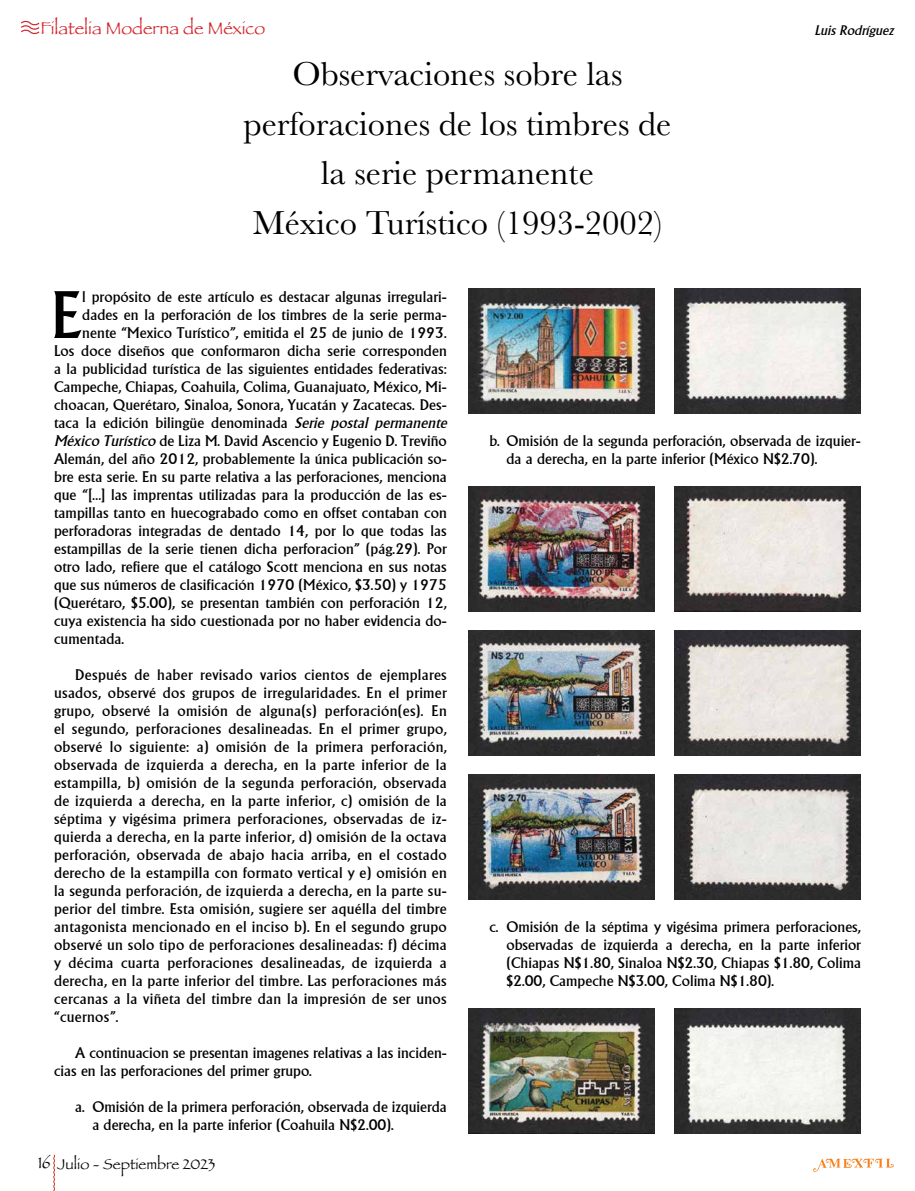
<style>
.page{position:relative;width:915px;height:1191px;background:#fff}
.page>*{position:absolute;margin:0;border:0;box-sizing:border-box;transform-origin:0 0}
.t1{font:64.95px "Alberta";color:#000}
.t2{font:34.5px/49.7px "Baskerville";color:#000;text-align:center}
.t3{font:18px "Papyrus";color:#d2232a}
.t4{font:15px/18px "Alberta";letter-spacing:.005em;color:#000}
.t5{font:15px "Papyrus";color:#000}
.t6{font:italic 13.5px "Alberta";color:#000}
.s1{font-style:italic}
.s2{font-size:16.5px}
</style>
<div class="page">
<svg style="left:53px;top:1154px;width:2px;height:37px"></svg>
<svg style="left:813px;top:1158px;width:80px;height:13px"></svg>
<svg style="left:21px;top:21px;width:19px;height:13px"></svg>
<img style="left:674px;top:288px;width:186px;height:125px">
<img style="left:468px;top:486px;width:186px;height:125px">
<img style="left:674px;top:486px;width:186px;height:125px">
<img style="left:468px;top:630px;width:186px;height:125px">
<img style="left:674px;top:630px;width:186px;height:125px">
<img style="left:468px;top:288px;width:186px;height:125px">
<img style="left:468px;top:774px;width:186px;height:125px">
<img style="left:674px;top:774px;width:186px;height:125px">
<img style="left:468px;top:1008px;width:186px;height:125px">
<img style="left:674px;top:1008px;width:186px;height:125px">
<p class="t3" style="left:40px;top:17px;width:226px">Filatelia Moderna de México</p>
<h2 class="t2" style="left:244px;top:50px;width:429px">Observaciones sobre las perforaciones de los timbres de la serie permanente<br>México Turístico (1993-2002)</h2>
<p class="t6" style="left:814px;top:23px;width:81px">Luis Rodríguez</p>
<h1 class="t1" style="left:51px;top:278px;width:33px">E</h1>
<p class="t4" style="left:82px;top:288px;width:366px">l propósito de este artículo es destacar algunas irregulari-</p>
<p class="t4" style="left:82px;top:306px;width:366px">dades en la perforación de los timbres de la serie perma-</p>
<p class="t4" style="left:82px;top:324px;width:366px">nente “Mexico Turístico”, emitida el 25 de junio de 1993.</p>
<p class="t4" style="left:54px;top:342px;width:394px">Los doce diseños que conformaron dicha serie corresponden</p>
<p class="t4" style="left:54px;top:360px;width:394px">a la publicidad turística de las siguientes entidades federativas:</p>
<p class="t4" style="left:54px;top:378px;width:394px">Campeche, Chiapas, Coahuila, Colima, Guanajuato, México, Mi-</p>
<p class="t4" style="left:54px;top:396px;width:394px">choacan, Querétaro, Sinaloa, Sonora, Yucatán y Zacatecas. Des-</p>
<p class="t4" style="left:54px;top:414px;width:394px">taca la edición bilingüe denominada <span class="s1">Serie postal permanente</span></p>
<p class="t4" style="left:54px;top:432px;width:394px"><span class="s1">México Turístico</span> de Liza M. David Ascencio y Eugenio D. Treviño</p>
<p class="t4" style="left:54px;top:450px;width:394px">Alemán, del año 2012, probablemente la única publicación so-</p>
<p class="t4" style="left:54px;top:468px;width:394px">bre esta serie. En su parte relativa a las perforaciones, menciona</p>
<p class="t4" style="left:54px;top:486px;width:394px">que “[…] las imprentas utilizadas para la producción de las es-</p>
<p class="t4" style="left:54px;top:504px;width:394px">tampillas tanto en huecograbado como en offset contaban con</p>
<p class="t4" style="left:54px;top:522px;width:394px">perforadoras integradas de dentado 14, por lo que todas las</p>
<p class="t4" style="left:54px;top:540px;width:394px">estampillas de la serie tienen dicha perforacion” (pág.29). Por</p>
<p class="t4" style="left:54px;top:558px;width:394px">otro lado, refiere que el catálogo Scott menciona en sus notas</p>
<p class="t4" style="left:54px;top:576px;width:394px">que sus números de clasificación 1970 (México, $3.50) y 1975</p>
<p class="t4" style="left:54px;top:594px;width:394px">(Querétaro, $5.00), se presentan también con perforación 12,</p>
<p class="t4" style="left:54px;top:612px;width:394px">cuya existencia ha sido cuestionada por no haber evidencia do-</p>
<p class="t4" style="left:54px;top:630px;width:72px">cumentada.</p>
<p class="t4" style="left:54px;top:666px;width:394px;text-align:justify;text-indent:21px">Después de haber revisado varios cientos de ejemplares usados, observé dos grupos de irregularidades. En el primer grupo, observé la omisión de alguna(s) perforación(es). En el segundo, perforaciones desalineadas. En el primer grupo, observé lo siguiente: a) omisión de la primera perforación, observada de izquierda a derecha, en la parte inferior de la estampilla, b) omisión de la segunda perforación, observada de izquierda a derecha, en la parte inferior, c) omisión de la séptima y vigésima primera perforaciones, observadas de iz&shy;quierda a derecha, en la parte inferior, d) omisión de la octava perforación, observada de abajo hacia arriba, en el costado derecho de la estampilla con formato vertical y e) omisión en la segunda perforación, de izquierda a derecha, en la parte su&shy;perior del timbre. Esta omisión, sugiere ser aquélla del timbre antagonista mencionado en el inciso b). En el segundo grupo observé un solo tipo de perforaciones desalineadas: f) décima y décima cuarta perforaciones desalineadas, de izquierda a derecha, en la parte inferior del timbre. Las perforaciones más cercanas a la viñeta del timbre dan la impresión de ser unos “cuernos”.</p>
<p class="t4" style="left:54px;top:1044px;width:394px;text-indent:21px">A continuacion se presentan imagenes relativas a las inciden&shy;cias en las perforaciones del primer grupo.</p>
<p class="t4" style="left:92px;top:1098px;width:356px;text-indent:-17px">a. Omisión de la primera perforación, observada de izquierda a derecha, en la parte inferior (Coahuila N$2.00).</p>
<p class="t5" style="left:38px;top:1154px;width:179px"><span class="s2">16</span> Julio - Septiembre 2023</p>
<p class="t4" style="left:506px;top:432px;width:356px;text-indent:-17px">b. Omisión de la segunda perforación, observada de izquier&shy;da a derecha, en la parte inferior (México N$2.70).</p>
<p class="t4" style="left:506px;top:918px;width:356px;text-align:justify;text-indent:-17px">c. Omisión de la séptima y vigésima primera perforaciones, observadas de izquierda a derecha, en la parte inferior (Chiapas N$1.80, Sinaloa N$2.30, Chiapas $1.80, Colima $2.00, Campeche N$3.00, Colima N$1.80).</p>
</div>
